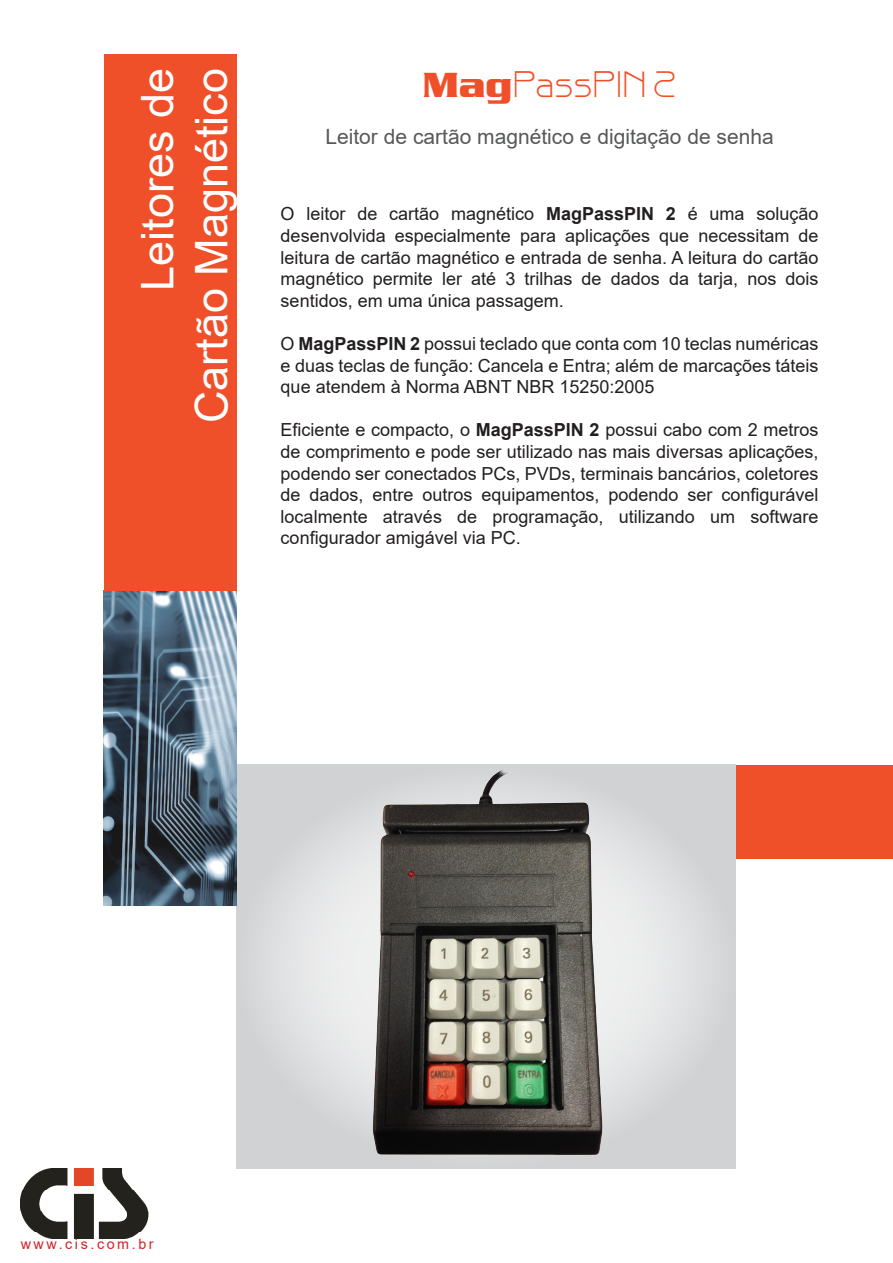
<style>
.page{position:relative;width:893px;height:1263px;background:#fff}
.page>*{position:absolute;margin:0;border:0;box-sizing:border-box;transform-origin:0 0}
.t1{font:45px "Arial";color:#fff}
.t2{font:36px "Bisque";color:#f05029}
.t3{font:21px "Arial";color:#57585a}
.t4{font:18px/21.6px "Arial";color:#231f20;text-align:justify}
.t5{font:14.25px "Arial";letter-spacing:.18em;color:#d1232a}
.s1{font-family:"Serpentine D";font-weight:700}
.s2{font-weight:700}
</style>
<div class="page">
<div style="left:736px;top:765px;width:157px;height:94px;background:#f05029"></div>
<img style="left:21px;top:1168px;width:128px;height:70px">
<div style="left:236px;top:764px;width:500px;height:405px;background:#d1d2d4"></div>
<svg style="left:236px;top:764px;width:500px;height:405px;fill:#dfdfe1"></svg>
<img style="left:104px;top:590px;width:132px;height:316px">
<div style="left:104px;top:54px;width:132px;height:536px;background:#f05029"></div>
<img style="left:356px;top:764px;width:260px;height:402px">
<p class="t1" style="left:127px;top:291px;width:224px;rotate:-90deg">Leitores de</p>
<p class="t1" style="left:181px;top:423px;width:357px;rotate:-90deg">Cartão Magnético</p>
<p class="t2" style="left:423px;top:65px;width:255px"><span class="s1">Mag</span>PassPIN 2</p>
<p class="t3" style="left:325px;top:123px;width:450px">Leitor de cartão magnético e digitação de senha</p>
<p class="t4" style="left:281px;top:203px;width:539px">O leitor de cartão magnético <span class="s2">MagPassPIN 2</span> é uma solução desenvolvida especialmente para aplicações que necessitam de leitura de cartão magnético e entrada de senha. A leitura do cartão magnético permite ler até 3 trilhas de dados da tarja, nos dois sentidos, em uma única passagem.</p>
<p class="t4" style="left:281px;top:333px;width:539px">O <span class="s2">MagPassPIN 2</span> possui teclado que conta com 10 teclas numéricas e duas teclas de função: Cancela e Entra; além de marcações táteis que atendem à Norma ABNT NBR 15250:2005</p>
<p class="t4" style="left:281px;top:419px;width:539px">Eficiente e compacto, o <span class="s2">MagPassPIN 2</span> possui cabo com 2 metros de comprimento e pode ser utilizado nas mais diversas aplicações, podendo ser conectados PCs, PVDs, terminais bancários, coletores de dados, entre outros equipamentos, podendo ser configurável localmente através de programação, utilizando um software configurador amigável via PC.</p>
<p class="t5" style="left:21px;top:1234px;width:134px">www.cis.com.br</p>
</div>
